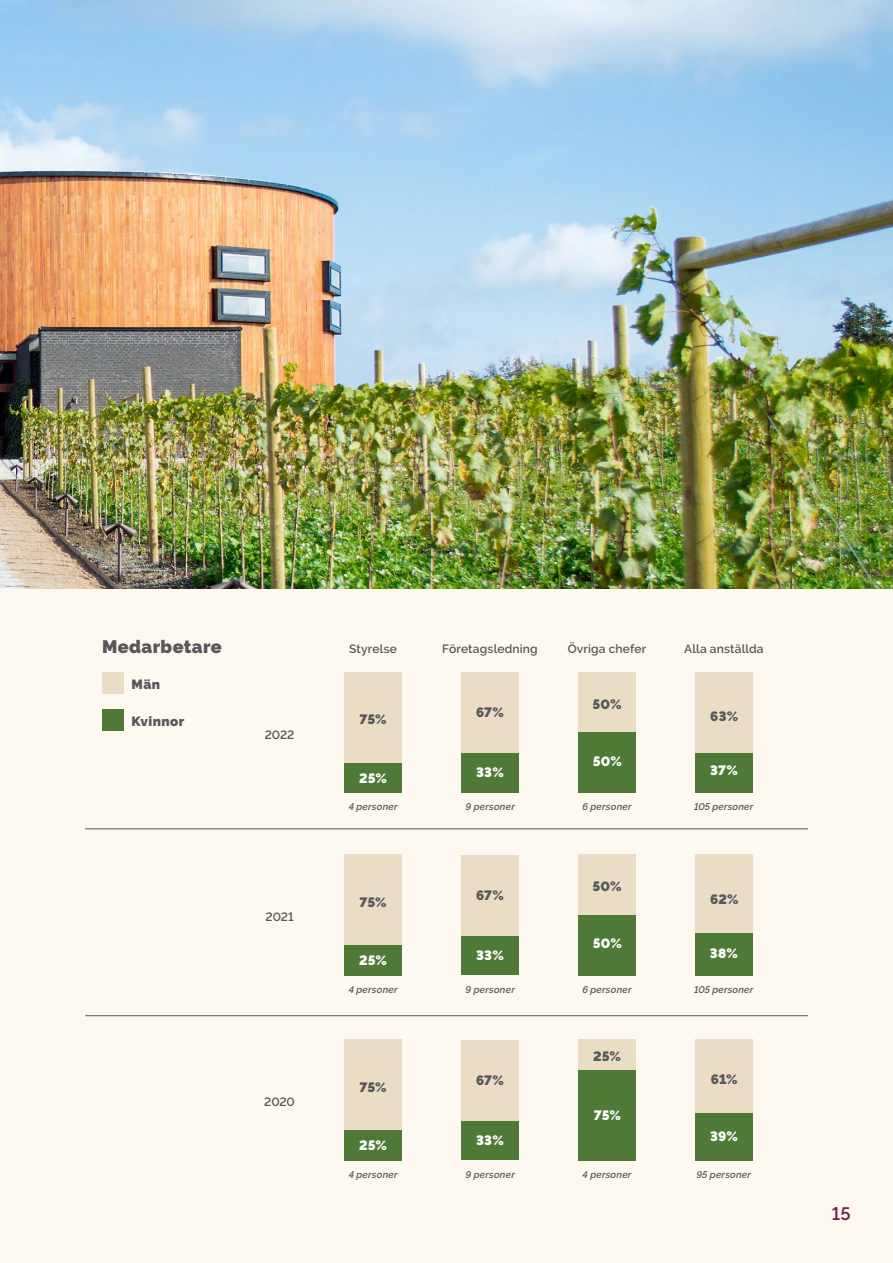
<style>
.page{position:relative;width:893px;height:1263px;background:#fff}
.page>*{position:absolute;margin:0;border:0;box-sizing:border-box;transform-origin:0 0}
.t1{font:900 18px "Raleway";letter-spacing:.02em;color:#57585a}
.t2{font:600 18px "Raleway";color:#751d44}
.t3{font:900 13.5px "Raleway";letter-spacing:.005em;color:#57585a}
.t4{font:900 13.5px "Raleway";letter-spacing:.01em;color:#fff}
.t5{font:900 13.35px "Raleway";letter-spacing:.035em;color:#57585a}
.t6{font:600 12px "Raleway";letter-spacing:.01em;color:#57585a}
.t7{font:italic 600 9.75px "Raleway";letter-spacing:.02em;color:#57585a}
</style>
<div class="page">
<div style="left:0;top:589px;width:893px;height:674px;background:#fef9f0"></div>
<img style="left:0;top:0;width:893px;height:589px">
<div style="left:695px;top:1113px;width:58px;height:47px;background:#4f7936"></div>
<div style="left:695px;top:753px;width:58px;height:40px;background:#4f7936"></div>
<div style="left:695px;top:933px;width:58px;height:42px;background:#4f7936"></div>
<div style="left:695px;top:1040px;width:58px;height:73px;background:#ebdcc6"></div>
<div style="left:695px;top:672px;width:58px;height:81px;background:#ebdcc6"></div>
<div style="left:695px;top:855px;width:58px;height:78px;background:#ebdcc6"></div>
<div style="left:461px;top:1120px;width:58px;height:40px;background:#4f7936"></div>
<div style="left:461px;top:753px;width:58px;height:40px;background:#4f7936"></div>
<div style="left:461px;top:935px;width:58px;height:40px;background:#4f7936"></div>
<div style="left:461px;top:1040px;width:58px;height:80px;background:#ebdcc6"></div>
<div style="left:461px;top:672px;width:58px;height:81px;background:#ebdcc6"></div>
<div style="left:461px;top:855px;width:58px;height:80px;background:#ebdcc6"></div>
<div style="left:344px;top:1130px;width:58px;height:30px;background:#4f7936"></div>
<div style="left:344px;top:763px;width:58px;height:30px;background:#4f7936"></div>
<div style="left:344px;top:945px;width:58px;height:30px;background:#4f7936"></div>
<div style="left:344px;top:1040px;width:58px;height:90px;background:#ebdcc6"></div>
<div style="left:344px;top:672px;width:58px;height:91px;background:#ebdcc6"></div>
<div style="left:344px;top:855px;width:58px;height:90px;background:#ebdcc6"></div>
<div style="left:578px;top:1040px;width:58px;height:30px;background:#ebdcc6"></div>
<div style="left:578px;top:672px;width:58px;height:60px;background:#ebdcc6"></div>
<div style="left:578px;top:855px;width:58px;height:60px;background:#ebdcc6"></div>
<div style="left:578px;top:1070px;width:58px;height:90px;background:#4f7936"></div>
<div style="left:578px;top:732px;width:58px;height:61px;background:#4f7936"></div>
<div style="left:578px;top:915px;width:58px;height:60px;background:#4f7936"></div>
<div style="left:102px;top:672px;width:22px;height:22px;background:#ebdcc6"></div>
<div style="left:102px;top:709px;width:22px;height:22px;background:#4f7936"></div>
<hr style="left:85px;top:1015px;width:723px;height:1px;background:#57585a">
<hr style="left:85px;top:828px;width:723px;height:1px;background:#57585a">
<h1 class="t1" style="left:102px;top:636px;width:121px">Medarbetare</h1>
<h3 class="t5" style="left:131px;top:677px;width:30px">Män</h3>
<h3 class="t5" style="left:131px;top:714px;width:54px">Kvinnor</h3>
<p class="t6" style="left:265px;top:728px;width:31px">2022</p>
<p class="t6" style="left:266px;top:910px;width:30px">2021</p>
<p class="t6" style="left:264px;top:1095px;width:32px">2020</p>
<p class="t6" style="left:349px;top:641px;width:49px">Styrelse</p>
<p class="t6" style="left:442px;top:641px;width:97px">Företagsledning</p>
<p class="t6" style="left:568px;top:641px;width:80px">Övriga chefer</p>
<p class="t6" style="left:684px;top:641px;width:81px">Alla anställda</p>
<h2 class="t3" style="left:359px;top:712px;width:29px">75%</h2>
<h2 class="t3" style="left:476px;top:705px;width:30px">67%</h2>
<h2 class="t3" style="left:592px;top:696px;width:31px">50%</h2>
<h2 class="t3" style="left:710px;top:709px;width:29px">63%</h2>
<h2 class="t4" style="left:359px;top:770px;width:29px">25%</h2>
<h2 class="t4" style="left:476px;top:765px;width:29px">33%</h2>
<h2 class="t4" style="left:593px;top:753px;width:31px">50%</h2>
<h2 class="t4" style="left:710px;top:763px;width:29px">37%</h2>
<p class="t7" style="left:349px;top:801px;width:50px">4 personer</p>
<p class="t7" style="left:466px;top:801px;width:51px">9 personer</p>
<p class="t7" style="left:582px;top:801px;width:51px">6 personer</p>
<p class="t7" style="left:694px;top:801px;width:61px">105 personer</p>
<h2 class="t3" style="left:359px;top:894px;width:29px">75%</h2>
<h2 class="t3" style="left:476px;top:887px;width:30px">67%</h2>
<h2 class="t3" style="left:592px;top:878px;width:31px">50%</h2>
<h2 class="t3" style="left:710px;top:891px;width:30px">62%</h2>
<h2 class="t4" style="left:359px;top:953px;width:29px">25%</h2>
<h2 class="t4" style="left:476px;top:947px;width:29px">33%</h2>
<h2 class="t4" style="left:593px;top:935px;width:31px">50%</h2>
<h2 class="t4" style="left:710px;top:945px;width:29px">38%</h2>
<p class="t7" style="left:349px;top:984px;width:50px">4 personer</p>
<p class="t7" style="left:466px;top:984px;width:51px">9 personer</p>
<p class="t7" style="left:582px;top:984px;width:51px">6 personer</p>
<p class="t7" style="left:694px;top:984px;width:61px">105 personer</p>
<h2 class="t3" style="left:593px;top:1048px;width:29px">25%</h2>
<h2 class="t3" style="left:359px;top:1079px;width:29px">75%</h2>
<h2 class="t3" style="left:476px;top:1072px;width:30px">67%</h2>
<h2 class="t3" style="left:711px;top:1072px;width:29px">61%</h2>
<h2 class="t4" style="left:594px;top:1107px;width:29px">75%</h2>
<h2 class="t4" style="left:359px;top:1138px;width:29px">25%</h2>
<h2 class="t4" style="left:476px;top:1132px;width:29px">33%</h2>
<h2 class="t4" style="left:710px;top:1129px;width:29px">39%</h2>
<p class="t7" style="left:349px;top:1169px;width:50px">4 personer</p>
<p class="t7" style="left:466px;top:1169px;width:51px">9 personer</p>
<p class="t7" style="left:582px;top:1169px;width:50px">4 personer</p>
<p class="t7" style="left:696px;top:1169px;width:56px">95 personer</p>
<h1 class="t2" style="left:832px;top:1204px;width:20px">15</h1>
</div>
